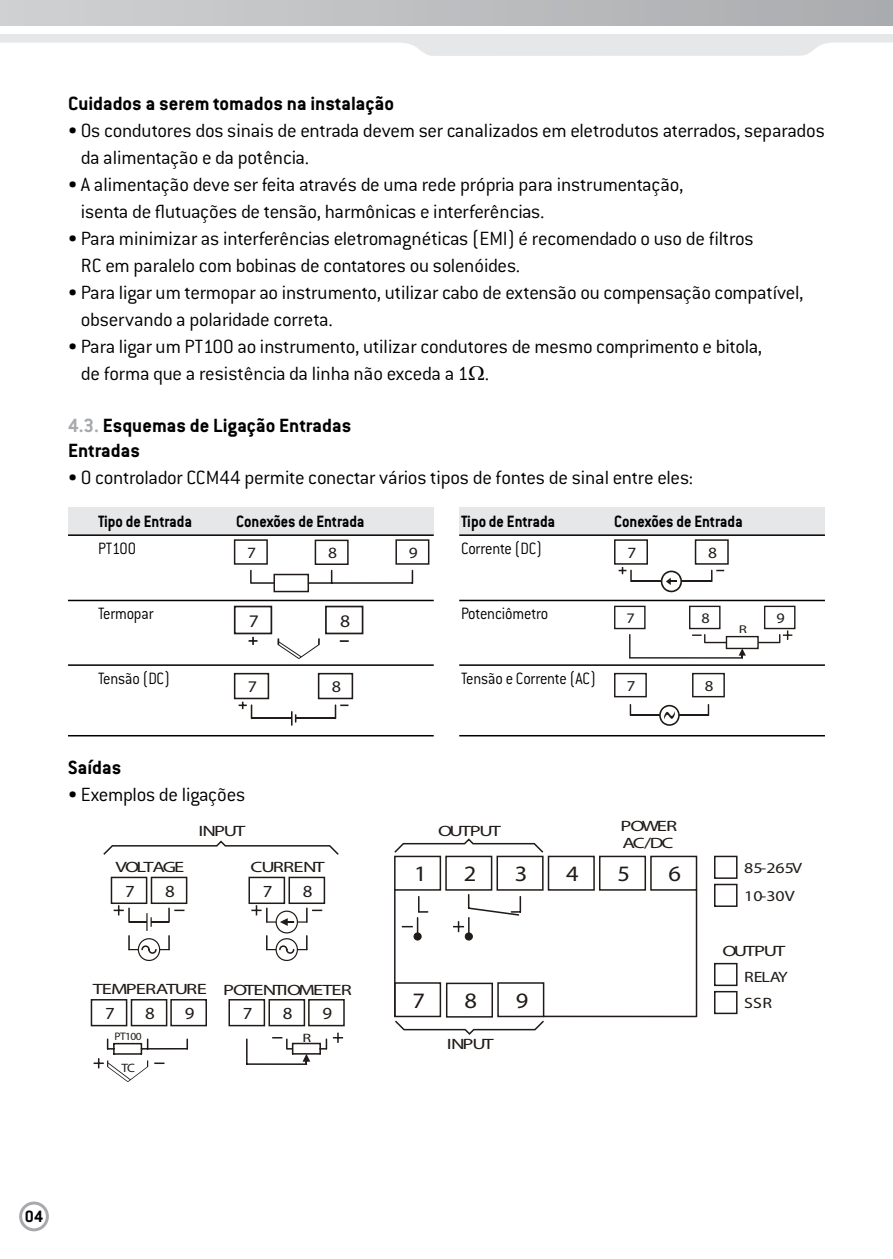
<style>
.page{position:relative;width:893px;height:1259px;background:#fff}
.page>*{position:absolute;margin:0;border:0;box-sizing:border-box;transform-origin:0 0}
.t1{font:22.2px "Swis 721 Lt Cn BT";color:#201b18;scale:1.11 1}
.t2{font:300 21px/27px "Conduit ITC";letter-spacing:-.015em;color:#000}
.t3{font:700 21px/25.2px "Conduit ITC";color:#000}
.t4{font:300 18px "Conduit ITC";letter-spacing:-.015em;color:#000;scale:.9 1}
.t5{font:700 18px "Conduit ITC";color:#000;scale:.9 1}
.t6{font:700 18px "Conduit ITC";color:#000}
.t7{font:17.7px "Swis 721 Lt Cn BT";color:#201b18;scale:1.11 1}
.t8{font:17.1px "Swis 721 Lt Cn BT";color:#201b18;scale:1.11 1}
.t9{font:16.2px "Swis 721 Lt Cn BT";color:#201b18;scale:1.11 1}
.t10{font:15.6px "Swis 721 Lt Cn BT";color:#201b18;scale:1.11 1}
.t11{font:15.3px "Swis 721 Lt Cn BT";color:#201b18;scale:1.11 1}
.t12{font:15px "Swis 721 Lt Cn BT";letter-spacing:-.07em;color:#201b18;scale:1.37 1}
.t13{font:15px "Swis 721 Lt Cn BT";letter-spacing:-.07em;color:#201b18;scale:1.19 1}
.t14{font:15px "Swis 721 Lt Cn BT";letter-spacing:-.1em;color:#201b18;scale:1.37 1}
.t15{font:15px "Swis 721 Lt Cn BT";letter-spacing:-.035em;color:#201b18;scale:1.37 1}
.t16{font:14.7px "Swis 721 Lt Cn BT";color:#201b18;scale:1.11 1}
.t17{font:12.3px "Swis 721 Lt Cn BT";color:#201b18;scale:1.11 1}
.t18{font:12px "Swis 721 Lt Cn BT";color:#201b18;scale:1.34 1}
.t19{font:11.4px "Swis 721 Lt Cn BT";color:#201b18;scale:1.34 1}
.t20{font:10.8px "Swis 721 Lt Cn BT";letter-spacing:-.045em;color:#201b18;scale:1.05 1}
.s1{color:#a7a9ac}
</style>
<div class="page">
<div style="left:0;top:0;width:893px;height:26px;background:linear-gradient(to right,#d0d1d3,#a9abae)"></div>
<div style="left:19px;top:1201px;width:30px;height:30px;border:3px solid #a7a9ac;border-radius:50%"></div>
<svg style="left:0;top:34px;width:893px;height:22px"></svg>
<div style="left:459px;top:507px;width:366px;height:29px;background:#e6e7e8"></div>
<div style="left:68px;top:507px;width:366px;height:28px;background:#e6e7e8"></div>
<hr style="left:68px;top:664px;width:366px;height:2px;background:#000">
<hr style="left:68px;top:600px;width:366px;height:1px;background:#000">
<hr style="left:68px;top:534px;width:366px;height:2px;background:#000">
<svg style="left:234px;top:539px;width:195px;height:44px"></svg>
<hr style="left:309px;top:582px;width:103px;height:2px;background:#201b18">
<hr style="left:251px;top:582px;width:23px;height:2px;background:#201b18">
<div style="left:273px;top:574px;width:36px;height:18px;border:2px solid #201b18"></div>
<svg style="left:234px;top:605px;width:129px;height:53px"></svg>
<svg style="left:234px;top:673px;width:119px;height:52px"></svg>
<hr style="left:459px;top:664px;width:366px;height:2px;background:#000">
<hr style="left:459px;top:600px;width:366px;height:1px;background:#000">
<hr style="left:459px;top:534px;width:366px;height:2px;background:#000">
<svg style="left:614px;top:539px;width:115px;height:53px"></svg>
<svg style="left:614px;top:605px;width:181px;height:54px"></svg>
<svg style="left:614px;top:673px;width:111px;height:25px"></svg>
<hr style="left:679px;top:714px;width:29px;height:2px;background:#201b18">
<hr style="left:630px;top:714px;width:30px;height:2px;background:#201b18">
<svg style="left:659px;top:705px;width:21px;height:21px"></svg>
<hr style="left:68px;top:735px;width:366px;height:1px;background:#000">
<hr style="left:459px;top:735px;width:366px;height:1px;background:#000">
<svg style="left:546px;top:855px;width:152px;height:163px"></svg>
<hr style="left:696px;top:890px;width:1px;height:126px;background:#201b18">
<svg style="left:714px;top:855px;width:24px;height:160px"></svg>
<svg style="left:91px;top:999px;width:253px;height:70px"></svg>
<svg style="left:186px;top:1039px;width:2px;height:9px"></svg>
<hr style="left:141px;top:1048px;width:46px;height:1px;background:#201b18">
<svg style="left:107px;top:1039px;width:41px;height:15px"></svg>
<hr style="left:246px;top:1039px;width:2px;height:25px;background:#201b18">
<hr style="left:247px;top:1063px;width:59px;height:2px;background:#201b18">
<hr style="left:544px;top:1015px;width:152px;height:2px;background:#201b18">
<svg style="left:286px;top:1039px;width:41px;height:26px"></svg>
<svg style="left:107px;top:1060px;width:41px;height:21px"></svg>
<svg style="left:102px;top:838px;width:444px;height:198px"></svg>
<p class="t3" style="left:68px;top:90px;width:328px">Cuidados a serem tomados na instalação</p>
<p class="t2" style="left:81px;top:117px;width:745px;text-indent:-13px">• Os condutores dos sinais de entrada devem ser canalizados em eletrodutos aterrados, separados da alimentação e da potência.</p>
<p class="t2" style="left:81px;top:171px;width:604px;text-indent:-13px">• A alimentação deve ser feita através de uma rede própria para instrumentação, isenta de flutuações de tensão, harmônicas e interferências.</p>
<p class="t2" style="left:81px;top:225px;width:674px;text-indent:-13px">• Para minimizar as interferências eletromagnéticas (EMI) é recomendado o uso de filtros<br>RC em paralelo com bobinas de contatores ou solenóides.</p>
<p class="t2" style="left:81px;top:279px;width:724px;text-indent:-13px">• Para ligar um termopar ao instrumento, utilizar cabo de extensão ou compensação compatível, observando a polaridade correta.</p>
<p class="t2" style="left:81px;top:333px;width:683px;text-indent:-13px">• Para ligar um PT100 ao instrumento, utilizar condutores de mesmo comprimento e bitola, de forma que a resistência da linha não exceda a 1 .</p>
<p class="t3" style="left:68px;top:412px;width:285px"><span class="s1">4.3.</span> Esquemas de Ligação Entradas<br>Entradas</p>
<p class="t2" style="left:68px;top:464px;width:627px">• O controlador CCM44 permite conectar vários tipos de fontes de sinal entre eles:</p>
<p class="t5" style="left:68px;top:511px;width:168px">Tipo de Entrada C</p>
<p class="t5" style="left:244px;top:511px;width:135px">onexões de Entrada</p>
<p class="t5" style="left:461px;top:511px;width:143px">Tipo de Entrada C</p>
<p class="t5" style="left:622px;top:511px;width:135px">onexões de Entrada</p>
<p class="t4" style="left:98px;top:539px;width:44px">PT100</p>
<p class="t4" style="left:461px;top:539px;width:91px">Corrente (DC)</p>
<p class="t10" style="left:627px;top:543px;width:10px">7</p>
<p class="t10" style="left:708px;top:543px;width:10px">8</p>
<p class="t10" style="left:247px;top:543px;width:10px">7</p>
<p class="t10" style="left:328px;top:543px;width:10px">8</p>
<p class="t10" style="left:409px;top:543px;width:10px">9</p>
<p class="t4" style="left:98px;top:604px;width:63px">Termopar</p>
<p class="t4" style="left:461px;top:604px;width:98px">Potenciômetro</p>
<p class="t7" style="left:249px;top:609px;width:11px">7</p>
<p class="t7" style="left:340px;top:609px;width:11px">8</p>
<p class="t16" style="left:626px;top:609px;width:9px">7</p>
<p class="t16" style="left:701px;top:609px;width:9px">8</p>
<p class="t16" style="left:776px;top:609px;width:9px">9</p>
<p class="t19" style="left:739px;top:622px;width:8px">R</p>
<p class="t4" style="left:98px;top:668px;width:81px">Tensão (DC)</p>
<p class="t4" style="left:461px;top:668px;width:151px">Tensão e Corrente (AC)</p>
<p class="t9" style="left:248px;top:676px;width:10px">7</p>
<p class="t9" style="left:332px;top:676px;width:10px">8</p>
<p class="t11" style="left:627px;top:676px;width:9px">7</p>
<p class="t11" style="left:705px;top:676px;width:9px">8</p>
<p class="t3" style="left:68px;top:754px;width:55px">Saídas</p>
<p class="t2" style="left:68px;top:781px;width:179px">• Exemplos de ligações</p>
<p class="t12" style="left:198px;top:821px;width:36px">INPUT</p>
<p class="t12" style="left:438px;top:821px;width:47px">OUTPUT</p>
<p class="t12" style="left:620px;top:816px;width:43px">POWER</p>
<p class="t12" style="left:622px;top:833px;width:39px">AC/DC</p>
<p class="t14" style="left:115px;top:857px;width:52px">VOLTAGE</p>
<p class="t15" style="left:250px;top:857px;width:56px">CURRENT</p>
<p class="t1" style="left:414px;top:860px;width:13px">1</p>
<p class="t1" style="left:464px;top:860px;width:13px">2</p>
<p class="t1" style="left:515px;top:860px;width:13px">3</p>
<p class="t1" style="left:566px;top:860px;width:13px">4</p>
<p class="t1" style="left:617px;top:860px;width:13px">5</p>
<p class="t1" style="left:669px;top:860px;width:13px">6</p>
<p class="t13" style="left:744px;top:858px;width:50px">85-265V</p>
<p class="t8" style="left:125px;top:880px;width:10px">7</p>
<p class="t8" style="left:165px;top:880px;width:10px">8</p>
<p class="t8" style="left:263px;top:880px;width:10px">7</p>
<p class="t8" style="left:303px;top:880px;width:10px">8</p>
<p class="t13" style="left:744px;top:886px;width:44px">10-30V</p>
<p class="t12" style="left:723px;top:941px;width:47px">OUTPUT</p>
<p class="t13" style="left:744px;top:967px;width:38px">RELAY</p>
<p class="t12" style="left:93px;top:979px;width:85px">TEMPERATURE</p>
<p class="t8" style="left:105px;top:1002px;width:10px">7</p>
<p class="t8" style="left:145px;top:1002px;width:10px">8</p>
<p class="t8" style="left:185px;top:1002px;width:10px">9</p>
<p class="t12" style="left:223px;top:980px;width:96px">POTENTIOMETER</p>
<p class="t8" style="left:243px;top:1002px;width:10px">7</p>
<p class="t8" style="left:283px;top:1002px;width:10px">8</p>
<p class="t8" style="left:322px;top:1002px;width:10px">9</p>
<p class="t1" style="left:413px;top:986px;width:13px">7</p>
<p class="t1" style="left:464px;top:987px;width:13px">8</p>
<p class="t1" style="left:516px;top:986px;width:13px">9</p>
<p class="t13" style="left:744px;top:994px;width:25px">SSR</p>
<p class="t20" style="left:115px;top:1030px;width:27px">PT100</p>
<p class="t17" style="left:121px;top:1060px;width:14px">TC</p>
<p class="t18" style="left:303px;top:1030px;width:8px">R</p>
<p class="t12" style="left:447px;top:1034px;width:36px">INPUT</p>
<p class="t6" style="left:25px;top:1205px;width:20px">04</p>
</div>
